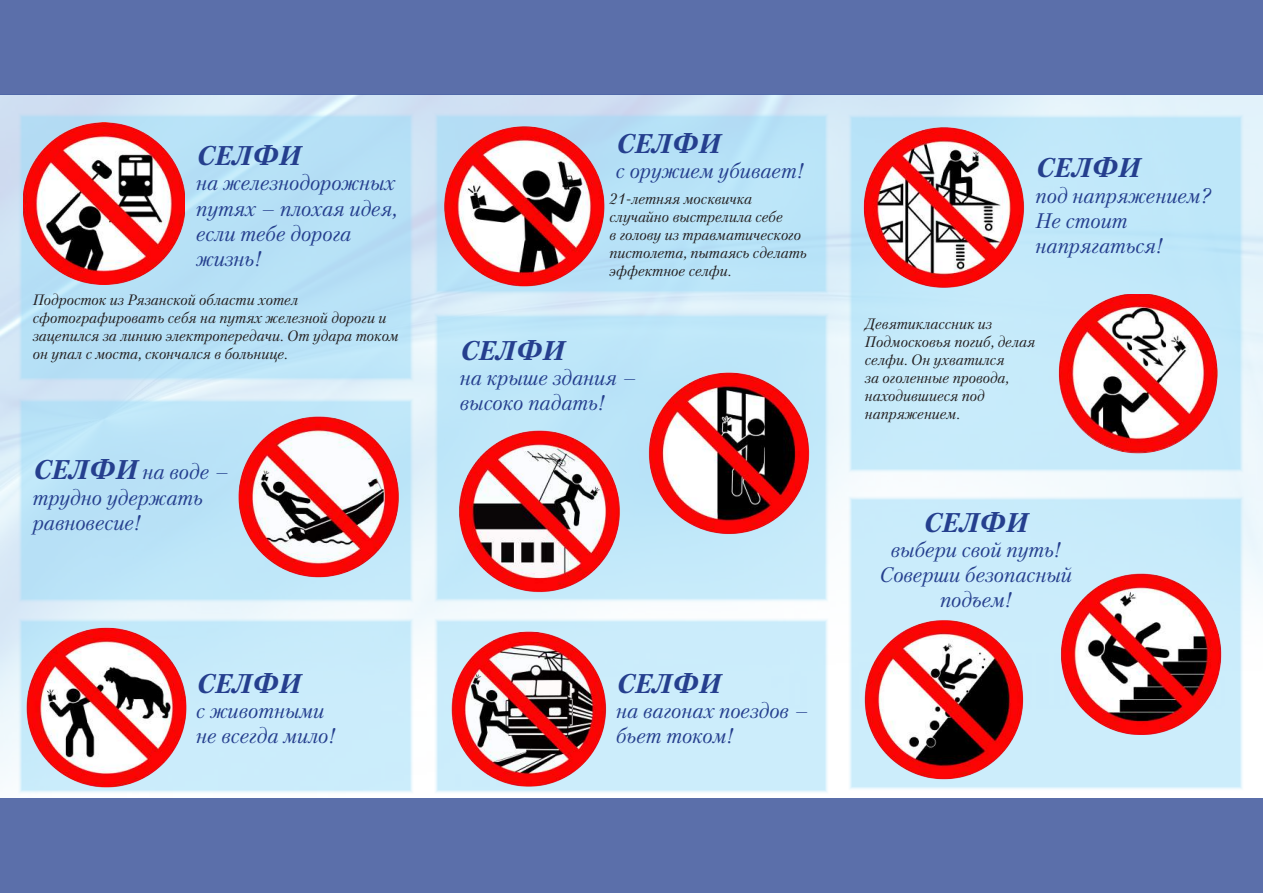
<style>
.page{position:relative;width:1263px;height:893px;background:#fff}
.page>*{position:absolute;margin:0;border:0;box-sizing:border-box;transform-origin:0 0}
.t1{font:italic 700 27px "Petersburg C";color:#253f8e}
.t2{font:italic 21px/25.2px "Petersburg C";color:#253f8e}
.t3{font:italic 15px/18px "Petersburg C";color:#231f20}
.s1{font-weight:700;font-size:27px}
</style>
<div class="page">
<img style="left:0;top:94px;width:1263px;height:705px">
<div style="left:0;top:0;width:1263px;height:94px;background:#5b6faa"></div>
<div style="left:0;top:799px;width:1263px;height:94px;background:#5b6faa"></div>
<div style="left:18px;top:113px;width:396px;height:268px;background:#b6e1f6"></div>
<div style="left:433px;top:113px;width:396px;height:182px;background:#b8e3f8"></div>
<div style="left:848px;top:114px;width:395px;height:358px;background:#c3e9fa"></div>
<div style="left:18px;top:398px;width:396px;height:205px;background:#bae3f8"></div>
<svg style="left:433px;top:313px;width:396px;height:290px;fill:#bfe7f9"></svg>
<div style="left:848px;top:496px;width:395px;height:295px;background:#caecfb"></div>
<div style="left:18px;top:618px;width:396px;height:176px;background:#cbecfb"></div>
<svg style="left:433px;top:618px;width:396px;height:176px;fill:#ccedfb"></svg>
<img style="left:23px;top:122px;width:162px;height:163px">
<img style="left:443px;top:126px;width:162px;height:161px">
<img style="left:863px;top:124px;width:161px;height:163px">
<img style="left:26px;top:627px;width:161px;height:161px">
<img style="left:445px;top:626px;width:162px;height:163px">
<img style="left:864px;top:620px;width:160px;height:160px">
<img style="left:238px;top:416px;width:162px;height:161px">
<img style="left:647px;top:372px;width:164px;height:163px">
<img style="left:456px;top:429px;width:165px;height:163px">
<img style="left:1060px;top:573px;width:162px;height:162px">
<img style="left:1058px;top:294px;width:160px;height:160px">
<h1 class="t1" style="left:196px;top:140px;width:106px">СЕЛФИ</h1>
<h2 class="t2" style="left:196px;top:170px;width:202px">на железнодорожных путях – плохая идея, если тебе дорога жизнь!</h2>
<p class="t3" style="left:33px;top:291px;width:367px">Подросток из Рязанской области хотел сфотографировать себя на путях железной дороги и зацепился за линию электропередачи. От удара током он упал с моста, скончался в больнице.</p>
<h2 class="t2" style="left:33px;top:459px;width:197px"><span class="s1">СЕЛФИ</span> на воде – трудно удержать равновесие!</h2>
<h1 class="t1" style="left:196px;top:668px;width:106px">СЕЛФИ</h1>
<h2 class="t2" style="left:196px;top:698px;width:140px">с животными не всегда мило!</h2>
<h1 class="t1" style="left:616px;top:128px;width:106px">СЕЛФИ</h1>
<h2 class="t2" style="left:616px;top:158px;width:189px">с оружием убивает!</h2>
<h1 class="t1" style="left:1035px;top:153px;width:106px">СЕЛФИ</h1>
<h2 class="t2" style="left:1035px;top:183px;width:177px">под напряжением?<br>Не стоит напрягаться!</h2>
<p class="t3" style="left:609px;top:190px;width:199px">21-летняя москвичка случайно выстрелила себе<br>в голову из травматического пистолета, пытаясь сделать эффектное селфи.</p>
<h1 class="t1" style="left:460px;top:335px;width:106px">СЕЛФИ</h1>
<h2 class="t2" style="left:460px;top:365px;width:178px">на крыше здания – высоко падать!</h2>
<h1 class="t1" style="left:616px;top:668px;width:106px">СЕЛФИ</h1>
<h2 class="t2" style="left:616px;top:698px;width:194px">на вагонах поездов – бьет током!</h2>
<p class="t3" style="left:865px;top:314px;width:172px">Девятиклассник из<br>Подмосковья погиб, делая селфи. Он ухватился<br>за оголенные провода, находившиеся под напряжением.</p>
<h1 class="t1" style="left:923px;top:507px;width:106px">СЕЛФИ</h1>
<h2 class="t2" style="left:879px;top:537px;width:195px;text-align:center">выбери свой путь!<br>Соверши безопасный подъем!</h2>
</div>
